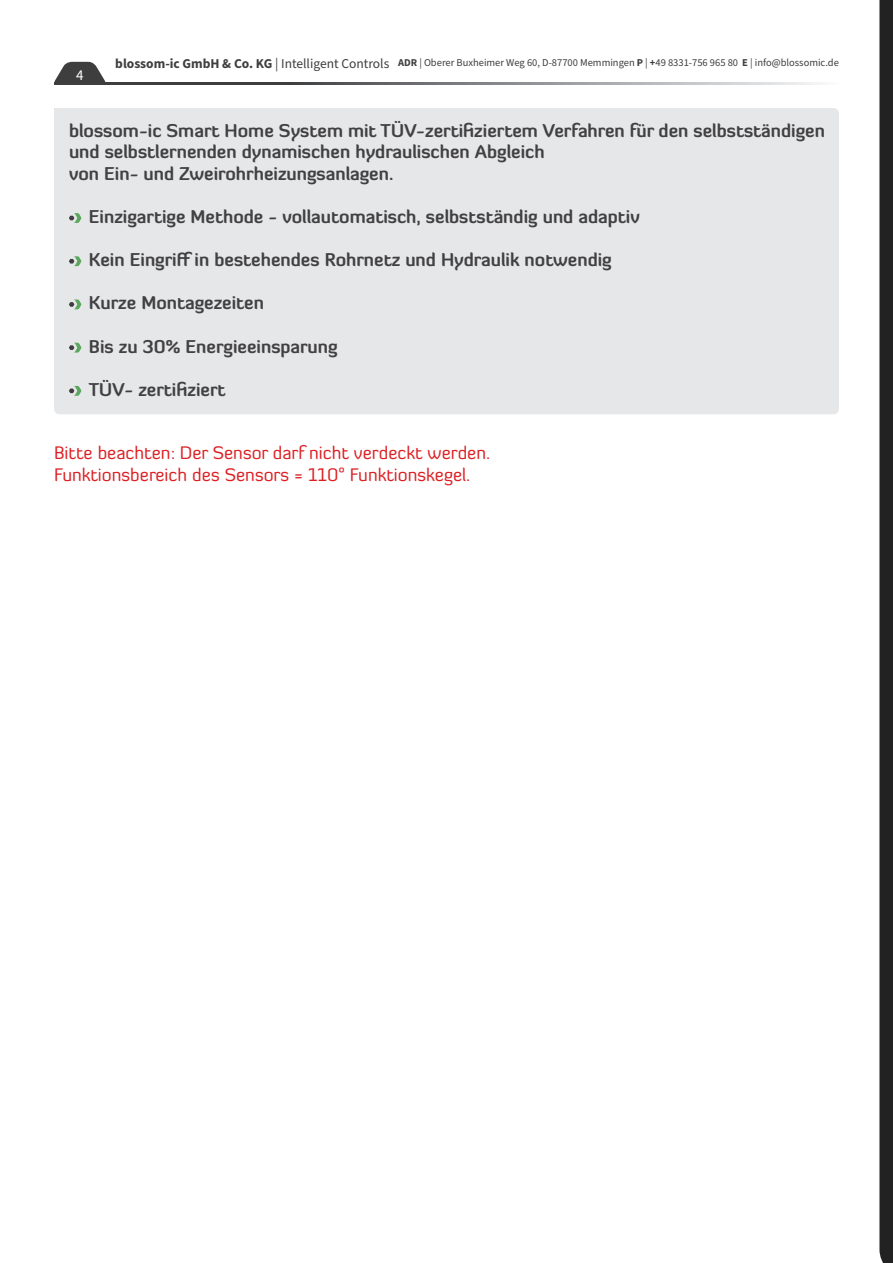
<style>
.page{position:relative;width:893px;height:1263px;background:#fff}
.page>*{position:absolute;margin:0;border:0;box-sizing:border-box;transform-origin:0 0}
.Stand_First{font:700 18px/21.6px "Diavlo";color:#414042}
.Stand_First-2{font:18px "Diavlo";color:#dd1f22}
.t1{font:15px "Source Sans Pro";color:#fff}
.t2{font:10.5px "Source Sans Pro";color:#3e3e3f}
.s1{font-weight:700;font-size:13.5px}
.s2{font-size:13.5px}
.s3{font-weight:700}
</style>
<div class="page">
<svg style="left:106px;top:82px;width:712px;height:3px;background:#818284"></svg>
<svg style="left:54px;top:62px;width:52px;height:23px"></svg>
<svg style="left:879px;top:0;width:14px;height:1263px;background:#313131"></svg>
<div style="left:54px;top:108px;width:785px;height:306px;background:#e6e7e9"></div>
<svg style="left:69px;top:213px;width:12px;height:10px"></svg>
<svg style="left:69px;top:256px;width:12px;height:10px"></svg>
<svg style="left:69px;top:299px;width:12px;height:10px"></svg>
<svg style="left:69px;top:343px;width:12px;height:10px"></svg>
<svg style="left:69px;top:386px;width:12px;height:10px"></svg>
<p class="t1" style="left:76px;top:65px;width:9px">4</p>
<p class="t2" style="left:115px;top:55px;width:725px"><span class="s1">blossom-ic GmbH &amp; Co. KG</span> <span class="s2">| Intelligent Controls</span> <span class="s3">ADR</span> | Oberer Buxheimer Weg 60, D-87700 Memmingen <span class="s3">P</span> | <span class="s3">+</span>49 8331-756 965 80 <span class="s3">E</span> | info@blossomic.de</p>
<p class="Stand_First" style="left:69px;top:119px;width:757px">blossom-ic Smart Home System mit TÜV-zertifiziertem Verfahren für den selbstständigen und selbstlernenden dynamischen hydraulischen Abgleich</p>
<p class="Stand_First" style="left:69px;top:162px;width:326px">von Ein- und Zweirohrheizungsanlagen.</p>
<p class="Stand_First" style="left:89px;top:205px;width:552px">Einzigartige Methode - vollautomatisch, selbstständig und adaptiv</p>
<p class="Stand_First" style="left:89px;top:249px;width:524px">Kein Eingriff in bestehendes Rohrnetz und Hydraulik notwendig</p>
<p class="Stand_First" style="left:89px;top:292px;width:177px">Kurze Montagezeiten</p>
<p class="Stand_First" style="left:89px;top:335px;width:250px">Bis zu 30% Energieeinsparung</p>
<p class="Stand_First" style="left:89px;top:378px;width:138px">TÜV- zertifiziert</p>
<p class="Stand_First-2" style="left:54px;top:441px;width:438px">Bitte beachten: Der Sensor darf nicht verdeckt werden.</p>
<p class="Stand_First-2" style="left:54px;top:463px;width:418px">Funktionsbereich des Sensors = 110° Funktionskegel.</p>
</div>
